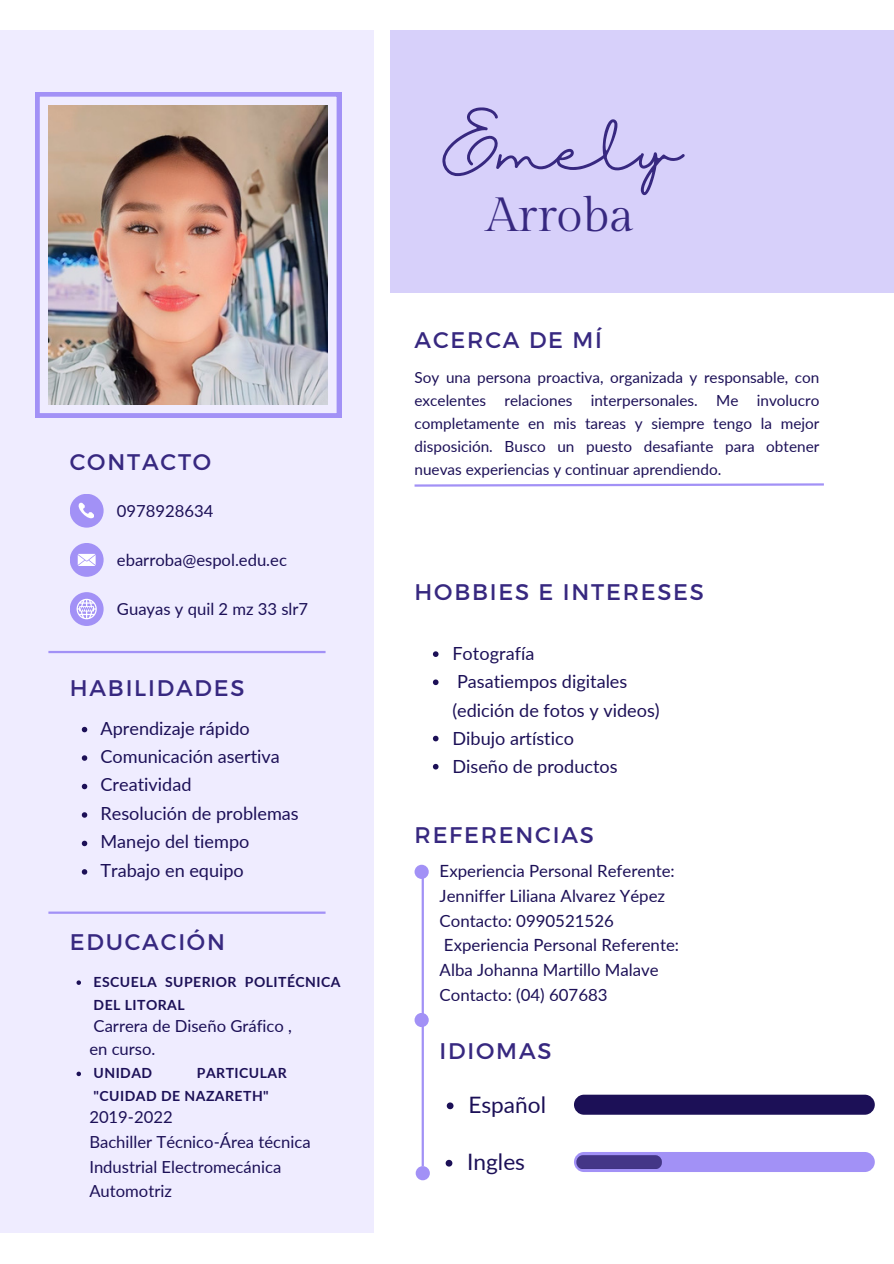
<style>
.page{position:relative;width:894px;height:1264px;background:#fff}
.page>*{position:absolute;margin:0;border:0;box-sizing:border-box;transform-origin:0 0}
.t1{font:55.95px "Halimun";color:#372880}
.t2{font:48px "Gilda Display";color:#372880}
.t3{font:22.65px "Montserrat";letter-spacing:.08em;color:#372880}
.t4{font:22.65px "Lato";color:#1c1057}
.t5{font:18.15px/28.2px "Lato";color:#1c1057}
.t6{font:16.8px/24.8px "Lato";color:#1c1057}
.t7{font:16.65px/24.8px "Lato";color:#1c1057}
.t8{font:15.3px/23px "Lato";color:#1c1057;text-align:justify}
.t9{font:700 13.95px/22.5px "Lato";letter-spacing:.035em;color:#1c1057}
</style>
<div class="page">
<div style="left:390px;top:30px;width:503px;height:263px;background:#d7d0fa"></div>
<div style="left:0;top:30px;width:373px;height:1202px;background:#efecff"></div>
<div style="left:70px;top:494px;width:34px;height:33px;background:#a291f6;border-radius:50%"></div>
<svg style="left:78px;top:502px;width:16px;height:17px"></svg>
<div style="left:70px;top:543px;width:34px;height:34px;background:#a291f6;border-radius:50%"></div>
<div style="left:70px;top:592px;width:34px;height:34px;background:#a291f6;border-radius:50%"></div>
<svg style="left:77px;top:598px;width:20px;height:21px"></svg>
<svg style="left:78px;top:554px;width:18px;height:12px"></svg>
<svg style="left:35px;top:92px;width:306px;height:325px"></svg>
<img style="left:48px;top:105px;width:279px;height:300px">
<svg style="left:414px;top:483px;width:410px;height:4px"></svg>
<hr style="left:48px;top:651px;width:277px;height:2px;background:#a291f6">
<hr style="left:48px;top:911px;width:277px;height:2px;background:#a291f6">
<div style="left:415px;top:1166px;width:15px;height:14px;background:#a291f6;border-radius:50%"></div>
<div style="left:414px;top:864px;width:14px;height:15px;background:#a291f6;border-radius:50%"></div>
<div style="left:414px;top:1012px;width:14px;height:15px;background:#a291f6;border-radius:50%"></div>
<hr style="left:421px;top:867px;width:3px;height:299px;background:#a291f6">
<svg style="left:446px;top:1102px;width:7px;height:7px"></svg>
<div style="left:573px;top:1094px;width:301px;height:20px;background:#1c1057;border-radius:10px"></div>
<svg style="left:445px;top:1159px;width:7px;height:7px"></svg>
<div style="left:573px;top:1151px;width:301px;height:20px;background:#a291f6;border-radius:10px"></div>
<svg style="left:576px;top:1155px;width:85px;height:13px"></svg>
<svg style="left:82px;top:726px;width:5px;height:6px"></svg>
<svg style="left:82px;top:755px;width:5px;height:5px"></svg>
<svg style="left:82px;top:783px;width:5px;height:6px"></svg>
<svg style="left:82px;top:812px;width:5px;height:5px"></svg>
<svg style="left:82px;top:840px;width:5px;height:6px"></svg>
<svg style="left:82px;top:869px;width:5px;height:5px"></svg>
<svg style="left:76px;top:980px;width:5px;height:4px"></svg>
<svg style="left:76px;top:1071px;width:5px;height:5px"></svg>
<svg style="left:433px;top:651px;width:5px;height:6px"></svg>
<svg style="left:433px;top:679px;width:5px;height:6px"></svg>
<svg style="left:433px;top:735px;width:5px;height:6px"></svg>
<svg style="left:433px;top:764px;width:5px;height:5px"></svg>
<p class="t3" style="left:70px;top:447px;width:143px">CONTACTO</p>
<p class="t7" style="left:117px;top:498px;width:98px">0978928634</p>
<h3 class="t7" style="left:117px;top:547px;width:171px">ebarroba@espol.edu.ec</h3>
<p class="t7" style="left:117px;top:596px;width:193px">Guayas y quil 2 mz 33 slr7</p>
<p class="t3" style="left:70px;top:673px;width:176px">HABILIDADES</p>
<p class="t5" style="left:100px;top:713px;width:151px">Aprendizaje rápido</p>
<p class="t5" style="left:100px;top:741px;width:181px">Comunicación asertiva</p>
<h3 class="t5" style="left:100px;top:770px;width:92px">Creatividad</h3>
<p class="t5" style="left:100px;top:798px;width:200px">Resolución de problemas</p>
<p class="t5" style="left:100px;top:827px;width:150px">Manejo del tiempo</p>
<p class="t5" style="left:100px;top:855px;width:145px">Trabajo en equipo</p>
<h2 class="t3" style="left:70px;top:926px;width:157px">EDUCACIÓN</h2>
<h5 class="t9" style="left:93px;top:970px;width:248px">ESCUELA SUPERIOR POLITÉCNICA<br>DEL LITORAL</h5>
<h5 class="t7" style="left:89px;top:1014px;width:204px;line-height:22.5px">Carrera de Diseño Gráfico , en curso.</h5>
<p class="t9" style="left:93px;top:1061px;width:194px;text-indent:103px">PARTICULAR "CUIDAD DE NAZARETH"</p>
<p class="t9" style="left:93px;top:1061px;width:60px">UNIDAD</p>
<h1 class="t7" style="left:89px;top:1104px;width:223px">2019-2022<br>Bachiller Técnico-Área técnica<br>Industrial Electromecánica<br>Automotriz</h1>
<p class="t1" style="left:439px;top:118px;width:243px">Emely</p>
<p class="t2" style="left:486px;top:188px;width:150px">Arroba</p>
<h3 class="t3" style="left:414px;top:325px;width:189px">ACERCA DE MÍ</h3>
<p class="t8" style="left:414px;top:365px;width:406px">Soy una persona proactiva, organizada y responsable, con excelentes relaciones interpersonales. Me involucro completamente en mis tareas y siempre tengo la mejor disposición. Busco un puesto desafiante para obtener nuevas experiencias y continuar aprendiendo.</p>
<p class="t3" style="left:414px;top:577px;width:291px">HOBBIES E INTERESES</p>
<h3 class="t5" style="left:452px;top:639px;width:83px">Fotografía</h3>
<p class="t5" style="left:452px;top:667px;width:209px">Pasatiempos digitales (edición de fotos y videos)</p>
<p class="t5" style="left:452px;top:723px;width:123px">Dibujo artístico</p>
<p class="t5" style="left:452px;top:751px;width:167px">Diseño de productos</p>
<p class="t3" style="left:414px;top:819px;width:181px">REFERENCIAS</p>
<h3 class="t6" style="left:439px;top:858px;width:241px">Experiencia Personal Referente:<br>Jenniffer Liliana Alvarez Yépez<br>Contacto: 0990521526<br>Experiencia Personal Referente:<br>Alba Johanna Martillo Malave<br>Contacto: (04) 607683</h3>
<h5 class="t3" style="left:439px;top:1036px;width:113px">IDIOMAS</h5>
<h3 class="t4" style="left:468px;top:1090px;width:79px">Español</h3>
<p class="t4" style="left:467px;top:1147px;width:59px">Ingles</p>
</div>
